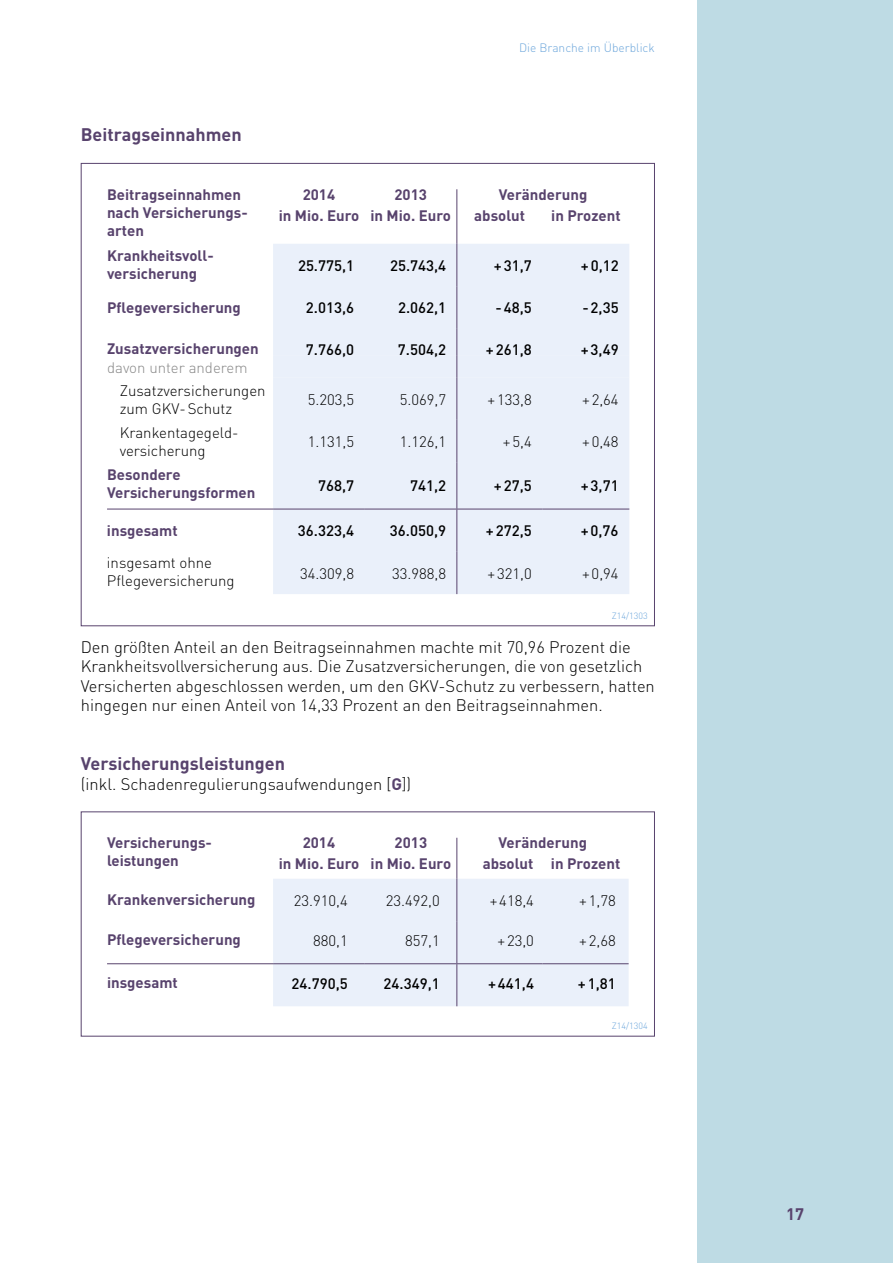
<style>
.page{position:relative;width:893px;height:1263px;background:#fff}
.page>*{position:absolute;margin:0;border:0;box-sizing:border-box;transform-origin:0 0}
.t1{font:700 18px "DINOT";color:#58436d}
.t2{font:300 16.5px/19.5px "DIN";color:#000}
.t3{font:300 16.5px "DINOT";color:#000}
.t4{font:700 16.5px "DINOT";color:#58436d}
.t5{font:700 15px/18px "DINOT";color:#58436d}
.t6{font:300 15px/18px "DIN";color:#000}
.t7{font:500 15px "DINOT";color:#000}
.t8{font:300 15px "DIN";color:#878787}
.t9{font:300 12px "DIN";color:#6ca6db}
.t10{font:300 9px "DIN";color:#6ca6db}
.s1{font-weight:700;color:#58436d}
</style>
<div class="page">
<div style="left:273px;top:244px;width:356px;height:350px;background:#eaf0fa"></div>
<hr style="left:107px;top:509px;width:166px;height:1px;background:#58436d">
<hr style="left:273px;top:509px;width:92px;height:1px;background:#58436d">
<hr style="left:365px;top:509px;width:92px;height:1px;background:#58436d">
<hr style="left:457px;top:509px;width:85px;height:1px;background:#58436d">
<hr style="left:542px;top:509px;width:87px;height:1px;background:#58436d">
<svg style="left:456px;top:189px;width:1px;height:17px"></svg>
<hr style="left:456px;top:206px;width:1px;height:38px;background:#58436d">
<hr style="left:456px;top:244px;width:1px;height:42px;background:#58436d">
<hr style="left:456px;top:286px;width:1px;height:43px;background:#58436d">
<div style="left:273px;top:329px;width:356px;height:48px;background:#eaf0fa"></div>
<hr style="left:456px;top:377px;width:1px;height:43px;background:#58436d">
<hr style="left:456px;top:420px;width:1px;height:42px;background:#58436d">
<hr style="left:456px;top:462px;width:1px;height:47px;background:#58436d">
<hr style="left:456px;top:509px;width:1px;height:43px;background:#58436d">
<hr style="left:456px;top:552px;width:1px;height:42px;background:#58436d">
<div style="left:273px;top:879px;width:356px;height:127px;background:#eaf0fa"></div>
<hr style="left:456px;top:838px;width:1px;height:41px;background:#58436d">
<hr style="left:456px;top:879px;width:1px;height:42px;background:#58436d">
<hr style="left:456px;top:921px;width:1px;height:42px;background:#58436d">
<hr style="left:107px;top:963px;width:166px;height:1px;background:#58436d">
<hr style="left:273px;top:963px;width:92px;height:1px;background:#58436d">
<hr style="left:365px;top:963px;width:92px;height:1px;background:#58436d">
<hr style="left:456px;top:964px;width:1px;height:42px;background:#58436d">
<hr style="left:457px;top:963px;width:85px;height:1px;background:#58436d">
<hr style="left:542px;top:963px;width:87px;height:1px;background:#58436d">
<div style="left:697px;top:0;width:196px;height:1263px;background:#bedbe4"></div>
<p class="t1" style="left:81px;top:123px;width:162px">Beitragseinnahmen</p>
<p class="t9" style="left:519px;top:40px;width:137px">Die Branche im Überblick</p>
<p class="t5" style="left:107px;top:185px;width:140px">Beitragseinnahmen nach Versicherungs&shy;arten</p>
<p class="t5" style="left:279px;top:183px;width:82px;line-height:21px;text-align:center">2014<br>in Mio. Euro</p>
<p class="t5" style="left:370px;top:183px;width:82px;line-height:21px;text-align:center">2013<br>in Mio. Euro</p>
<p class="t5" style="left:474px;top:183px;width:115px;line-height:21.5px;text-indent:25px">Veränderung absolut</p>
<p class="t5" style="left:551px;top:206px;width:71px">in Prozent</p>
<p class="t5" style="left:107px;top:246px;width:106px">Krankheitsvoll&shy;versicherung</p>
<p class="t7" style="left:298px;top:255px;width:58px">25.775,1</p>
<p class="t7" style="left:390px;top:255px;width:58px">25.743,4</p>
<p class="t7" style="left:494px;top:255px;width:39px">+31,7</p>
<p class="t7" style="left:581px;top:255px;width:39px">+0,12</p>
<p class="t5" style="left:107px;top:297px;width:135px">Pflegeversicherung</p>
<p class="t7" style="left:306px;top:298px;width:50px">2.013,6</p>
<p class="t7" style="left:398px;top:298px;width:50px">2.062,1</p>
<p class="t7" style="left:495px;top:298px;width:38px">-48,5</p>
<p class="t7" style="left:582px;top:298px;width:38px">-2,35</p>
<p class="t5" style="left:107px;top:339px;width:153px">Zusatzversicherungen</p>
<p class="t7" style="left:306px;top:340px;width:50px">7.766,0</p>
<p class="t7" style="left:398px;top:340px;width:50px">7.504,2</p>
<p class="t7" style="left:486px;top:340px;width:47px">+261,8</p>
<p class="t7" style="left:581px;top:340px;width:39px">+3,49</p>
<p class="t8" style="left:107px;top:358px;width:142px">davon unter anderem</p>
<p class="t6" style="left:120px;top:381px;width:147px">Zusatzversicherungen zum GKV-Schutz</p>
<p class="t6" style="left:308px;top:390px;width:48px">5.203,5</p>
<p class="t6" style="left:400px;top:390px;width:48px">5.069,7</p>
<p class="t6" style="left:488px;top:390px;width:46px">+133,8</p>
<p class="t6" style="left:582px;top:390px;width:38px">+2,64</p>
<p class="t6" style="left:120px;top:423px;width:118px">Krankentagegeld&shy;versicherung</p>
<p class="t6" style="left:308px;top:432px;width:48px">1.131,5</p>
<p class="t6" style="left:400px;top:432px;width:48px">1.126,1</p>
<p class="t6" style="left:503px;top:432px;width:30px">+5,4</p>
<p class="t6" style="left:582px;top:432px;width:38px">+0,48</p>
<p class="t5" style="left:107px;top:464px;width:150px">Besondere<br>Versicherungsformen</p>
<p class="t7" style="left:318px;top:476px;width:38px">768,7</p>
<p class="t7" style="left:410px;top:476px;width:38px">741,2</p>
<p class="t7" style="left:494px;top:476px;width:39px">+27,5</p>
<p class="t7" style="left:581px;top:476px;width:39px">+3,71</p>
<p class="t5" style="left:107px;top:521px;width:72px">insgesamt</p>
<p class="t7" style="left:298px;top:521px;width:58px">36.323,4</p>
<p class="t7" style="left:390px;top:521px;width:58px">36.050,9</p>
<p class="t7" style="left:486px;top:521px;width:47px">+272,5</p>
<p class="t7" style="left:581px;top:521px;width:39px">+0,76</p>
<p class="t6" style="left:107px;top:553px;width:129px">insgesamt ohne<br>Pflegeversicherung</p>
<p class="t6" style="left:300px;top:564px;width:56px">34.309,8</p>
<p class="t6" style="left:392px;top:564px;width:56px">33.988,8</p>
<p class="t6" style="left:487px;top:564px;width:46px">+321,0</p>
<p class="t6" style="left:582px;top:564px;width:38px">+0,94</p>
<p class="t10" style="left:612px;top:610px;width:37px">Z14/1303</p>
<p class="t2" style="left:81px;top:637px;width:576px">Den größten Anteil an den Beitragseinnahmen machte mit 70,96 Prozent die Krankheitsvollversicherung aus. Die Zusatzversicherungen, die von gesetzlich Versicherten abgeschlossen werden, um den GKV-Schutz zu verbessern, hatten hingegen nur einen Anteil von 14,33 Prozent an den Beitragseinnahmen.</p>
<p class="t1" style="left:81px;top:751px;width:206px">Versicherungsleistungen</p>
<p class="t3" style="left:81px;top:773px;width:332px">(inkl. Schadenregulierungsaufwendungen [<span class="s1">G</span>])</p>
<p class="t5" style="left:107px;top:833px;width:106px">Versicherungs&shy;leistungen</p>
<p class="t5" style="left:279px;top:832px;width:82px;line-height:21px;text-align:center">2014<br>in Mio. Euro</p>
<p class="t5" style="left:371px;top:832px;width:82px;line-height:21px;text-align:center">2013<br>in Mio. Euro</p>
<p class="t5" style="left:483px;top:832px;width:139px;line-height:21px;text-indent:16px">Veränderung absolut in Prozent</p>
<p class="t5" style="left:107px;top:890px;width:150px">Krankenversicherung</p>
<p class="t6" style="left:294px;top:891px;width:56px">23.910,4</p>
<p class="t6" style="left:386px;top:891px;width:56px">23.492,0</p>
<p class="t6" style="left:490px;top:891px;width:46px">+418,4</p>
<p class="t6" style="left:579px;top:891px;width:38px">+1,78</p>
<p class="t5" style="left:107px;top:930px;width:135px">Pflegeversicherung</p>
<p class="t6" style="left:313px;top:932px;width:36px">880,1</p>
<p class="t6" style="left:405px;top:932px;width:36px">857,1</p>
<p class="t6" style="left:497px;top:932px;width:38px">+23,0</p>
<p class="t6" style="left:579px;top:932px;width:38px">+2,68</p>
<p class="t5" style="left:107px;top:973px;width:72px">insgesamt</p>
<p class="t7" style="left:292px;top:973px;width:58px">24.790,5</p>
<p class="t7" style="left:384px;top:973px;width:58px">24.349,1</p>
<p class="t7" style="left:488px;top:973px;width:47px">+441,4</p>
<p class="t7" style="left:578px;top:973px;width:39px">+1,81</p>
<p class="t10" style="left:612px;top:1021px;width:37px">Z14/1304</p>
<p class="t4" style="left:786px;top:1203px;width:19px">17</p>
</div>
